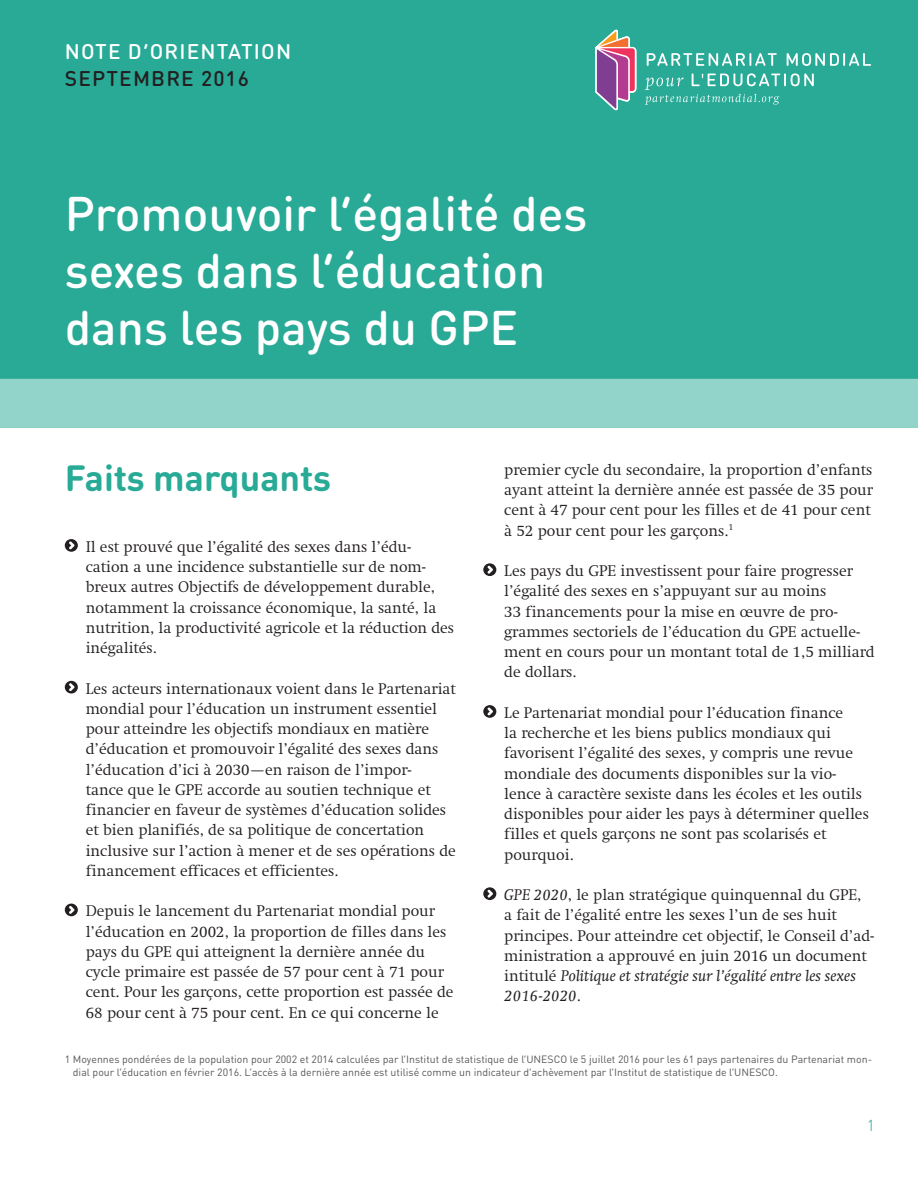
<style>
.page{position:relative;width:918px;height:1188px;background:#fff}
.page>*{position:absolute;margin:0;border:0;box-sizing:border-box;transform-origin:0 0}
.t1{font:500 48px/57px "DIN Round Pro";color:#fff}
.t2{font:700 36px "DIN Round Pro";color:#28aa96}
.t3{font:500 21px "DIN Round Pro";letter-spacing:.055em;color:#fff}
.t4{font:500 21px "DIN Round Pro";letter-spacing:.055em;color:#231f20}
.t5{font:300 15.75px/20.2px "Swift LT Std";color:#231f20}
.t6{font:300 15.75px "DIN Round Pro";color:#28aa96}
.t7{font:10.5px/13.5px "DIN Round Pro";color:#57585a}
.s1{font-weight:400;font-style:italic}
</style>
<div class="page">
<div style="left:0;top:0;width:918px;height:428px;background:#28aa96"></div>
<div style="left:0;top:379px;width:918px;height:49px;background:#93d4ca"></div>
<svg style="left:595px;top:30px;width:41px;height:80px"></svg>
<svg style="left:647px;top:53px;width:130px;height:13px"></svg>
<svg style="left:787px;top:53px;width:84px;height:13px"></svg>
<svg style="left:645px;top:73px;width:169px;height:32px"></svg>
<svg style="left:65px;top:539px;width:13px;height:13px"></svg>
<svg style="left:65px;top:681px;width:13px;height:13px"></svg>
<svg style="left:65px;top:904px;width:13px;height:12px"></svg>
<svg style="left:483px;top:563px;width:13px;height:13px"></svg>
<svg style="left:483px;top:705px;width:13px;height:13px"></svg>
<svg style="left:483px;top:887px;width:13px;height:13px"></svg>
<h3 class="t3" style="left:65px;top:37px;width:224px">Note d’Orientation</h3>
<h3 class="t4" style="left:65px;top:64px;width:186px">Septembre 2016</h3>
<h1 class="t1" style="left:65px;top:183px;width:524px">Promouvoir l’égalité des sexes dans l’éducation dans les pays du GPE</h1>
<h2 class="t2" style="left:65px;top:453px;width:268px">Faits marquants</h2>
<p class="t5" style="left:86px;top:537px;width:370px">Il est prouvé que l’égalité des sexes dans l’édu&shy;cation a une incidence substantielle sur de nom&shy;breux autres Objectifs de développement durable, notamment la croissance économique, la santé, la nutrition, la productivité agricole et la réduction des inégalités.</p>
<p class="t5" style="left:86px;top:678px;width:372px">Les acteurs internationaux voient dans le Partenariat mondial pour l’éducation un instrument essentiel pour atteindre les objectifs mondiaux en matière d’éducation et promouvoir l’égalité des sexes dans l’éducation d’ici à 2030—en raison de l’impor-<br>tance que le GPE accorde au soutien technique et financier en faveur de systèmes d’éducation solides et bien planifiés, de sa politique de concertation inclusive sur l’action à mener et de ses opérations de financement efficaces et efficientes.</p>
<p class="t5" style="left:86px;top:901px;width:369px">Depuis le lancement du Partenariat mondial pour l’éducation en 2002, la proportion de filles dans les pays du GPE qui atteignent la dernière année du cycle primaire est passée de 57 pour cent à 71 pour cent. Pour les garçons, cette proportion est passée de 68 pour cent à 75 pour cent. En ce qui concerne le</p>
<p class="t5" style="left:504px;top:460px;width:370px">premier cycle du secondaire, la proportion d’enfants ayant atteint la dernière année est passée de 35 pour cent à 47 pour cent pour les filles et de 41 pour cent à 52 pour cent pour les garçons.<sup>1</sup></p>
<p class="t5" style="left:504px;top:561px;width:372px">Les pays du GPE investissent pour faire progresser l’égalité des sexes en s’appuyant sur au moins<br>33 financements pour la mise en œuvre de pro&shy;grammes sectoriels de l’éducation du GPE actuelle&shy;ment en cours pour un montant total de 1,5 milliard de dollars.</p>
<p class="t5" style="left:504px;top:703px;width:366px">Le Partenariat mondial pour l’éducation finance<br>la recherche et les biens publics mondiaux qui favorisent l’égalité des sexes, y compris une revue mondiale des documents disponibles sur la vio&shy;lence à caractère sexiste dans les écoles et les outils disponibles pour aider les pays à déterminer quelles filles et quels garçons ne sont pas scolarisés et pourquoi.</p>
<p class="t5" style="left:504px;top:885px;width:372px"><span class="s1">GPE 2020</span>, le plan stratégique quinquennal du GPE,<br>a fait de l’égalité entre les sexes l’un de ses huit principes. Pour atteindre cet objectif, le Conseil d’ad&shy;ministration a approuvé en juin 2016 un document intitulé <span class="s1">Politique et stratégie sur l’égalité entre les sexes 2016-2020</span>.</p>
<p class="t7" style="left:73px;top:1052px;width:801px;text-indent:-8px">1 Moyennes pondérées de la population pour 2002 et 2014 calculées par l’Institut de statistique de l’UNESCO le 5 juillet 2016 pour les 61 pays partenaires du Partenariat mon&shy;dial pour l’éducation en février 2016. L’accès à la dernière année est utilisé comme un indicateur d’achèvement par l’Institut de statistique de l’UNESCO.</p>
<p class="t6" style="left:867px;top:1115px;width:10px">1</p>
</div>
